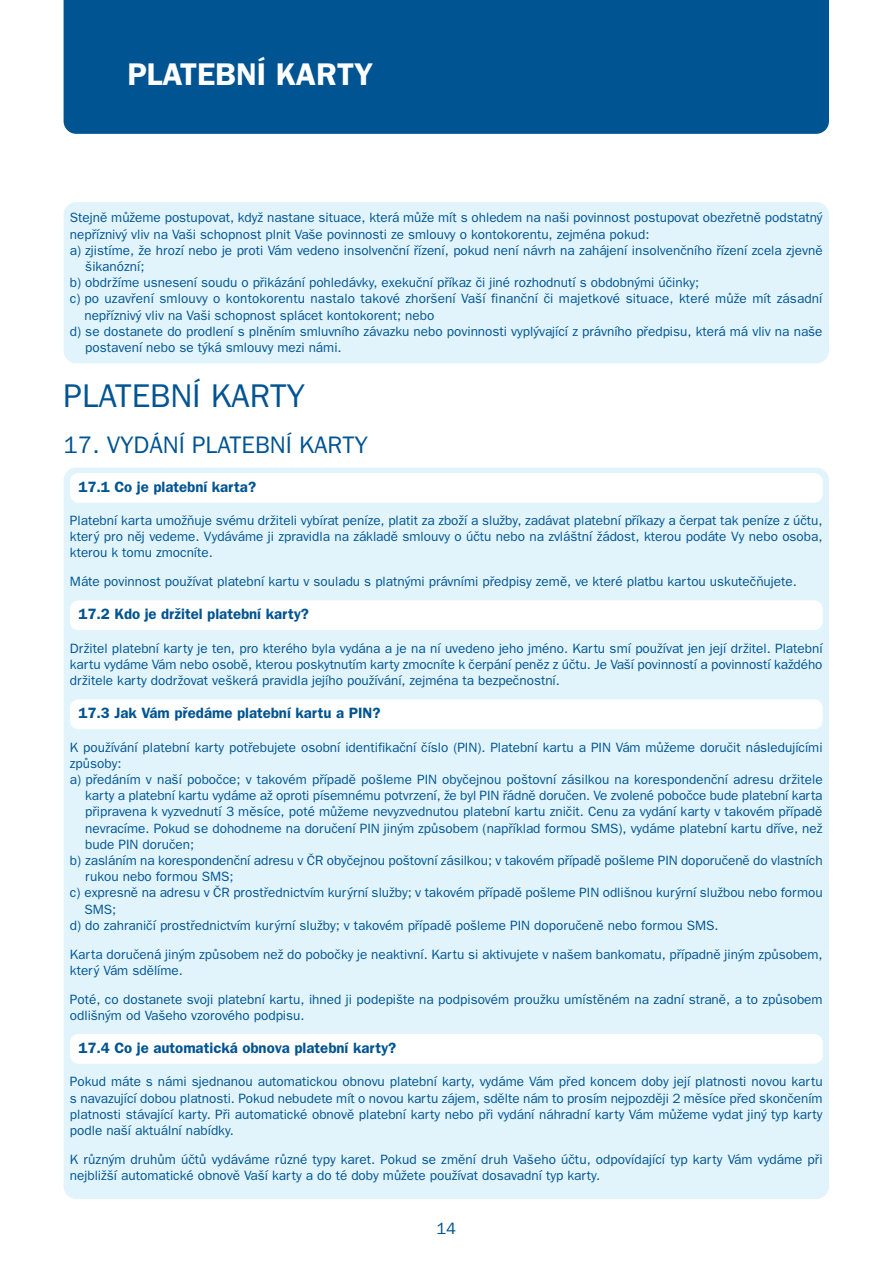
<style>
.page{position:relative;width:893px;height:1263px;background:#fff}
.page>*{position:absolute;margin:0;border:0;box-sizing:border-box;transform-origin:0 0}
.t1{font:33px "Franklin Gothic CE";color:#005492}
.t2{font:600 31.5px "Franklin Gothic CE";color:#fff}
.t3{font:24px "Franklin Gothic CE";color:#005492}
.t4{font:16.5px "Franklin Gothic CE";color:#005492}
.t5{font:600 15px "Franklin Gothic CE";color:#005492}
.t6{font:13.5px/16.2px "Franklin Gothic CE";color:#005492;text-align:justify}
</style>
<div class="page">
<div style="left:64px;top:0;width:765px;height:134px;background:#005492"></div>
<div style="left:64px;top:468px;width:765px;height:731px;background:#e1f4fc;border-radius:13px"></div>
<div style="left:64px;top:202px;width:765px;height:161px;background:#e1f4fc;border-radius:13px"></div>
<div style="left:70px;top:473px;width:753px;height:30px;background:#fff;border-radius:9px"></div>
<div style="left:70px;top:600px;width:753px;height:30px;background:#fff;border-radius:9px"></div>
<div style="left:70px;top:1034px;width:753px;height:30px;background:#fff;border-radius:9px"></div>
<div style="left:70px;top:699px;width:753px;height:30px;background:#fff;border-radius:9px"></div>
<h2 class="t2" style="left:127px;top:64px;width:247px">PLATEBNÍ KARTY</h2>
<p class="t6" style="left:70px;top:211px;width:754px">Stejně můžeme postupovat, když nastane situace, která může mít s ohledem na naši povinnost postupovat obezřetně podstatný</p>
<p class="t6" style="left:70px;top:227px;width:581px">nepříznivý vliv na Vaši schopnost plnit Vaše povinnosti ze smlouvy o kontokorentu, zejména pokud:</p>
<p class="t6" style="left:70px;top:243px;width:754px">a) zjistíme, že hrozí nebo je proti Vám vedeno insolvenční řízení, pokud není návrh na zahájení insolvenčního řízení zcela zjevně</p>
<p class="t6" style="left:85px;top:260px;width:61px">šikanózní;</p>
<p class="t6" style="left:70px;top:276px;width:631px">b) obdržíme usnesení soudu o přikázání pohledávky, exekuční příkaz či jiné rozhodnutí s obdobnými účinky;</p>
<p class="t6" style="left:70px;top:292px;width:754px">c) po uzavření smlouvy o kontokorentu nastalo takové zhoršení Vaší finanční či majetkové situace, které může mít zásadní</p>
<p class="t6" style="left:84px;top:308px;width:352px">nepříznivý vliv na Vaši schopnost splácet kontokorent; nebo</p>
<p class="t6" style="left:70px;top:324px;width:754px">d) se dostanete do prodlení s plněním smluvního závazku nebo povinnosti vyplývající z právního předpisu, která má vliv na naše</p>
<p class="t6" style="left:85px;top:341px;width:258px">postavení nebo se týká smlouvy mezi námi.</p>
<h1 class="t1" style="left:64px;top:384px;width:243px">PLATEBNÍ KARTY</h1>
<h3 class="t3" style="left:64px;top:436px;width:306px">17. VYDÁNÍ PLATEBNÍ KARTY</h3>
<p class="t5" style="left:78px;top:481px;width:179px">17.1 Co je platební karta?</p>
<p class="t6" style="left:70px;top:513px;width:754px">Platební karta umožňuje svému držiteli vybírat peníze, platit za zboží a služby, zadávat platební příkazy a čerpat tak peníze z účtu, který pro něj vedeme. Vydáváme ji zpravidla na základě smlouvy o účtu nebo na zvláštní žádost, kterou podáte Vy nebo osoba, kterou k tomu zmocníte.</p>
<p class="t6" style="left:70px;top:575px;width:728px">Máte povinnost používat platební kartu v souladu s platnými právními předpisy země, ve které platbu kartou uskutečňujete.</p>
<p class="t5" style="left:78px;top:609px;width:232px">17.2 Kdo je držitel platební karty?</p>
<p class="t6" style="left:70px;top:641px;width:754px">Držitel platební karty je ten, pro kterého byla vydána a je na ní uvedeno jeho jméno. Kartu smí používat jen její držitel. Platební kartu vydáme Vám nebo osobě, kterou poskytnutím karty zmocníte k čerpání peněz z účtu. Je Vaší povinností a povinností každého držitele karty dodržovat veškerá pravidla jejího používání, zejména ta bezpečnostní.</p>
<p class="t5" style="left:78px;top:708px;width:304px">17.3 Jak Vám předáme platební kartu a PIN?</p>
<p class="t6" style="left:70px;top:740px;width:754px">K používání platební karty potřebujete osobní identifikační číslo (PIN). Platební kartu a PIN Vám můžeme doručit následujícími</p>
<p class="t6" style="left:70px;top:756px;width:53px">způsoby:</p>
<p class="t6" style="left:70px;top:773px;width:754px">a) předáním v naší pobočce; v takovém případě pošleme PIN obyčejnou poštovní zásilkou na korespondenční adresu držitele</p>
<p class="t6" style="left:85px;top:789px;width:739px">karty a platební kartu vydáme až oproti písemnému potvrzení, že byl PIN řádně doručen. Ve zvolené pobočce bude platební karta</p>
<p class="t6" style="left:85px;top:805px;width:739px">připravena k vyzvednutí 3 měsíce, poté můžeme nevyzvednutou platební kartu zničit. Cenu za vydání karty v takovém případě</p>
<p class="t6" style="left:85px;top:821px;width:739px">nevracíme. Pokud se dohodneme na doručení PIN jiným způsobem (například formou SMS), vydáme platební kartu dříve, než</p>
<p class="t6" style="left:85px;top:837px;width:110px">bude PIN doručen;</p>
<p class="t6" style="left:70px;top:854px;width:754px">b) zasláním na korespondenční adresu v ČR obyčejnou poštovní zásilkou; v takovém případě pošleme PIN doporučeně do vlastních</p>
<p class="t6" style="left:85px;top:870px;width:150px">rukou nebo formou SMS;</p>
<p class="t6" style="left:70px;top:886px;width:754px">c) expresně na adresu v ČR prostřednictvím kurýrní služby; v takovém případě pošleme PIN odlišnou kurýrní službou nebo formou</p>
<p class="t6" style="left:84px;top:902px;width:33px">SMS;</p>
<p class="t6" style="left:70px;top:918px;width:650px">d) do zahraničí prostřednictvím kurýrní služby; v takovém případě pošleme PIN doporučeně nebo formou SMS.</p>
<p class="t6" style="left:70px;top:947px;width:754px">Karta doručená jiným způsobem než do pobočky je neaktivní. Kartu si aktivujete v našem bankomatu, případně jiným způsobem, který Vám sdělíme.</p>
<p class="t6" style="left:70px;top:992px;width:754px">Poté, co dostanete svoji platební kartu, ihned ji podepište na podpisovém proužku umístěném na zadní straně, a to způsobem odlišným od Vašeho vzorového podpisu.</p>
<p class="t5" style="left:78px;top:1043px;width:319px">17.4 Co je automatická obnova platební karty?</p>
<p class="t6" style="left:70px;top:1075px;width:754px">Pokud máte s námi sjednanou automatickou obnovu platební karty, vydáme Vám před koncem doby její platnosti novou kartu s navazující dobou platnosti. Pokud nebudete mít o novou kartu zájem, sdělte nám to prosím nejpozději 2 měsíce před skončením platnosti stávající karty. Při automatické obnově platební karty nebo při vydání náhradní karty Vám můžeme vydat jiný typ karty podle naší aktuální nabídky.</p>
<p class="t6" style="left:70px;top:1152px;width:754px">K různým druhům účtů vydáváme různé typy karet. Pokud se změní druh Vašeho účtu, odpovídající typ karty Vám vydáme při nejbližší automatické obnově Vaší karty a do té doby můžete používat dosavadní typ karty.</p>
<p class="t4" style="left:436px;top:1222px;width:21px">14</p>
</div>
